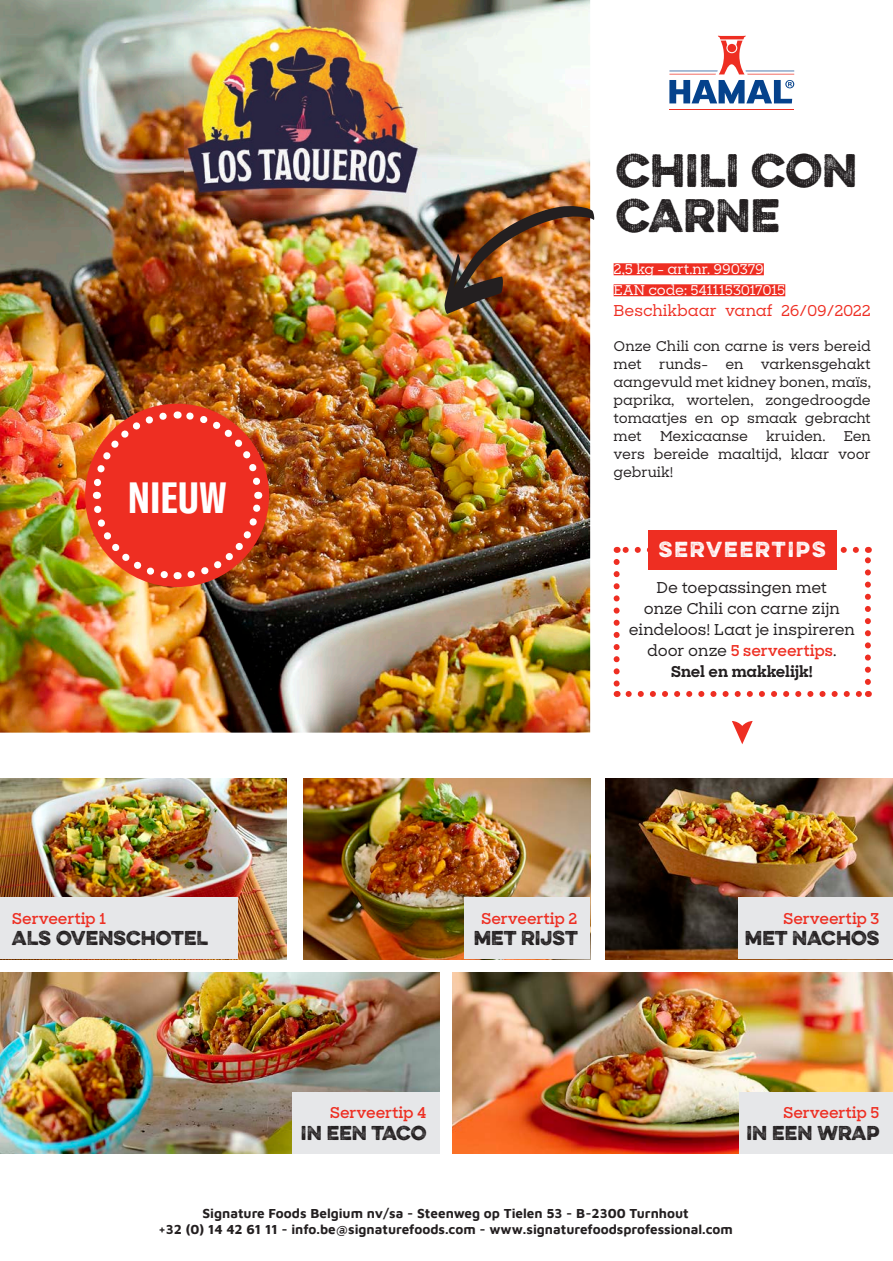
<style>
.page{position:relative;width:893px;height:1261px;background:#fff}
.page>*{position:absolute;margin:0;border:0;box-sizing:border-box;transform-origin:0 0}
.t1{font:700 extra-condensed 43.2px "GT America";color:#fff}
.t2{font:42px/45px "Eveleth";color:#231f20}
.t3{font:19.5px "Eveleth";letter-spacing:.1em;color:#fff}
.t4{font:18px "Eveleth";color:#231f20}
.t5{font:500 15px/21px "Sharp Slab";letter-spacing:-.005em;color:#231f20;text-align:center}
.t6{font:600 15px "Sharp Slab";letter-spacing:-.005em;color:#ee2e22}
.t7{font:500 15px "Sharp Slab";letter-spacing:-.005em;color:#ee2e22}
.t8{font:500 13.5px/18px "Sharp Slab";letter-spacing:-.005em;color:#231f20;text-align:justify}
.t9{font:13.5px/16.8px "Maven Pro";color:#231f20;text-align:center}
.t10{font:500 13.5px/21px "Sharp Slab";letter-spacing:-.01em;color:#fff}
.s1{font-weight:600;color:#ee2e22}
.s2{font-weight:700}
</style>
<div class="page">
<img style="left:303px;top:778px;width:287px;height:181px">
<img style="left:605px;top:778px;width:288px;height:181px">
<img style="left:0;top:973px;width:439px;height:181px">
<img style="left:452px;top:973px;width:441px;height:181px">
<img style="left:0;top:778px;width:286px;height:181px">
<img style="left:0;top:0;width:590px;height:733px">
<img style="left:444px;top:206px;width:150px;height:108px">
<svg style="left:89px;top:408px;width:176px;height:175px;background:#e4422d"></svg>
<div style="left:614px;top:263px;width:150px;height:12px;background:#ee2e22"></div>
<div style="left:614px;top:284px;width:171px;height:12px;background:#ee2e22"></div>
<img style="left:184px;top:22px;width:236px;height:173px">
<div style="left:0;top:897px;width:237px;height:62px;background:#e6e7e9"></div>
<div style="left:464px;top:897px;width:126px;height:62px;background:#e6e7e9"></div>
<div style="left:739px;top:1092px;width:153px;height:62px;background:#e6e7e9"></div>
<div style="left:738px;top:897px;width:154px;height:62px;background:#e6e7e9"></div>
<div style="left:292px;top:1092px;width:147px;height:62px;background:#e6e7e9"></div>
<svg style="left:629px;top:691px;width:233px;height:6px"></svg>
<svg style="left:614px;top:562px;width:6px;height:135px"></svg>
<svg style="left:865px;top:547px;width:6px;height:135px"></svg>
<svg style="left:617px;top:547px;width:239px;height:6px"></svg>
<div style="left:648px;top:530px;width:188px;height:39px;background:#ee2e22"></div>
<svg style="left:732px;top:721px;width:21px;height:23px"></svg>
<svg style="left:669px;top:36px;width:125px;height:38px"></svg>
<hr style="left:747px;top:74px;width:47px;height:1px;background:#ee2e22">
<hr style="left:669px;top:74px;width:47px;height:1px;background:#ee2e22">
<svg style="left:669px;top:80px;width:125px;height:23px"></svg>
<hr style="left:669px;top:109px;width:125px;height:1px;background:#ee2e22">
<h2 class="t2" style="left:616px;top:147px;width:243px">CHILI CON<br>CARNE</h2>
<h1 class="t1" style="left:128px;top:471px;width:100px">NIEUW</h1>
<p class="t10" style="left:614px;top:258px;width:173px">2,5 kg - art.nr. 990379<br>EAN code: 5411153017015</p>
<p class="t7" style="left:614px;top:300px;width:259px">Beschikbaar vanaf 26/09/2022</p>
<p class="t8" style="left:614px;top:336px;width:259px">Onze Chili con carne is vers bereid met</p>
<p class="t8" style="left:614px;top:354px;width:259px;text-indent:147px">varkensgehakt aangevuld met kidney bonen, maïs, paprika, wortelen, zongedroogde tomaatjes en op smaak gebracht met</p>
<p class="t8" style="left:659px;top:354px;width:51px">runds-</p>
<p class="t8" style="left:725px;top:354px;width:20px">en</p>
<p class="t8" style="left:660px;top:426px;width:90px">Mexicaanse</p>
<p class="t8" style="left:766px;top:426px;width:61px">kruiden.</p>
<p class="t8" style="left:614px;top:426px;width:259px;text-indent:230px">Een vers bereide maaltijd, klaar voor gebruik!</p>
<h3 class="t3" style="left:659px;top:534px;width:168px">SERVEERTIPS</h3>
<p class="t5" style="left:629px;top:576px;width:228px">De toepassingen met<br>onze Chili con carne zijn eindeloos! Laat je inspireren door onze <span class="s1">5 serveertips</span>.<br><span class="s2">Snel en makkelijk!</span></p>
<p class="t6" style="left:12px;top:907px;width:96px">Serveertip 1</p>
<h3 class="t4" style="left:12px;top:924px;width:198px">ALS OVENSCHOTEL</h3>
<p class="t6" style="left:481px;top:907px;width:98px">Serveertip 2</p>
<h3 class="t4" style="left:474px;top:924px;width:106px">MET RIJST</h3>
<p class="t6" style="left:330px;top:1102px;width:98px">Serveertip 4</p>
<h3 class="t4" style="left:301px;top:1119px;width:127px">IN EEN TACO</h3>
<p class="t6" style="left:783px;top:907px;width:98px">Serveertip 3</p>
<h3 class="t4" style="left:745px;top:924px;width:136px">MET NACHOS</h3>
<p class="t6" style="left:783px;top:1102px;width:98px">Serveertip 5</p>
<h3 class="t4" style="left:746px;top:1119px;width:135px">IN EEN WRAP</h3>
<p class="t9" style="left:158px;top:1204px;width:576px">Signature Foods Belgium nv/sa - Steenweg op Tielen 53 - B-2300 Turnhout<br>+32 (0) 14 42 61 11 - info.be@signaturefoods.com - www.signaturefoodsprofessional.com</p>
</div>
